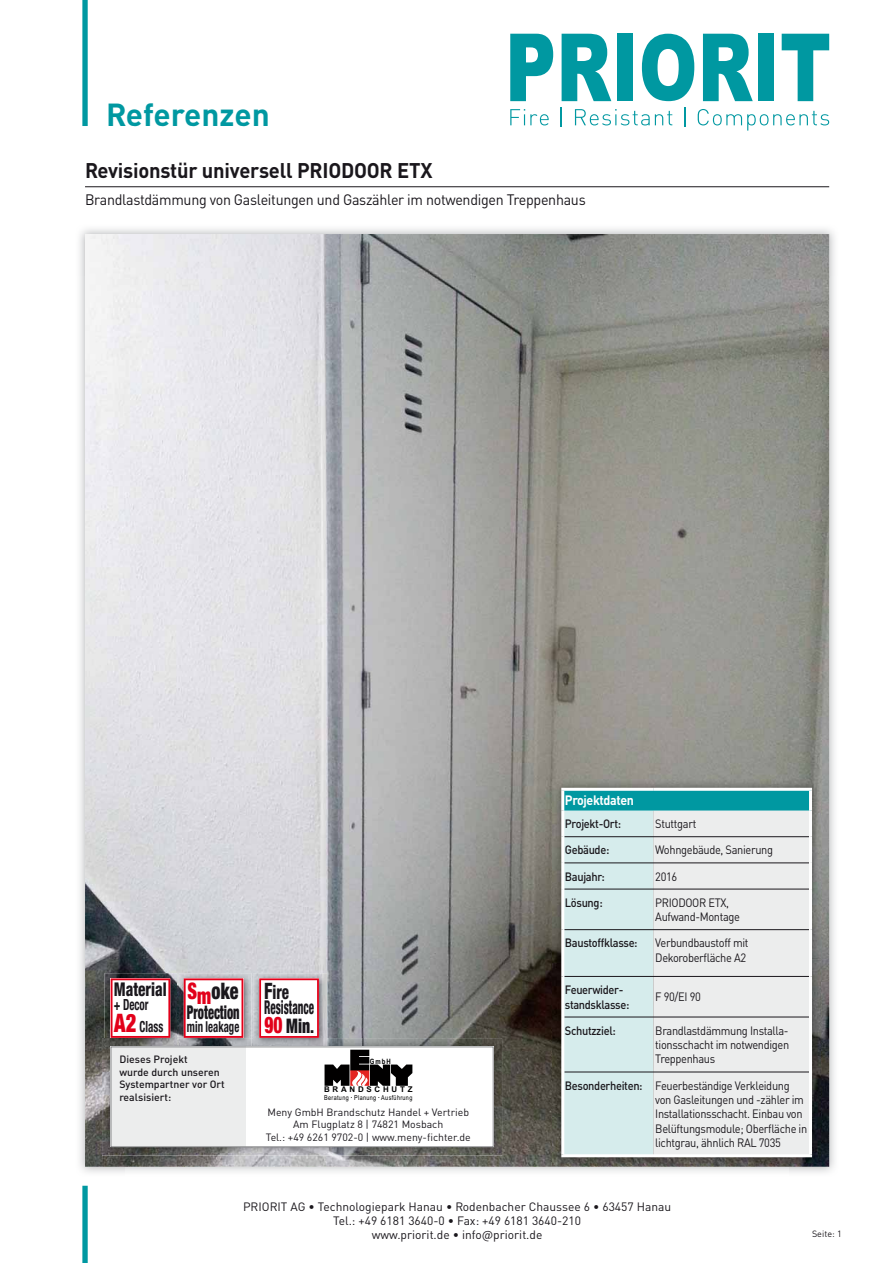
<style>
.page{position:relative;width:893px;height:1263px;background:#fff}
.page>*{position:absolute;margin:0;border:0;box-sizing:border-box;transform-origin:0 0}
.t1{font:700 31.5px "DINOT";color:#0098a1}
.t2{font:900 condensed 22.95px "Helvetica Neue LT Std";color:#e2001a;scale:.76 1}
.t3{font:900 condensed 22.8px "Helvetica Neue LT Std";letter-spacing:.01em;color:#1a171c;scale:.79 1}
.t4{font:700 21px "DINOT";letter-spacing:-.01em;color:#1a171c;scale:.96 1}
.t5{font:900 condensed 20.1px "Helvetica Neue LT Std";color:#1a171c;scale:.78 1}
.t6{font:800 condensed 19.5px "Helvetica Neue LT Std";color:#1a171c;scale:.77 1}
.t7{font:800 condensed 19.05px "Helvetica Neue LT Std";color:#1a171c;scale:.58 1}
.t8{font:900 condensed 19.05px "Helvetica Neue LT Std";color:#1a171c;scale:.65 1}
.t9{font:800 condensed 18.9px "Helvetica Neue LT Std";color:#1a171c;scale:.81 1}
.t10{font:700 condensed 15.3px/21.6px "Helvetica Neue LT Std";color:#1a171c;scale:.72 1}
.t11{font:15px "DINOT";letter-spacing:-.02em;color:#1a171c;scale:.95 1}
.t12{font:700 condensed 15px "Helvetica Neue LT Std";color:#1a171c;scale:.71 1}
.t13{font:700 13.5px "DINOT";letter-spacing:-.03em;color:#fff;scale:.92 1}
.t14{font:12px/14.4px "DINOT";letter-spacing:-.03em;color:#1a171c;scale:.92 1}
.t15{font:12px/14.4px "DINOT";color:#1a171c;text-align:center}
.t16{font:500 12px/14.4px "DINOT";letter-spacing:-.03em;color:#1a171c;scale:.92 1}
.t17{font:10.5px/12.6px "DINOT";color:#1a171c;text-align:center}
.t18{font:500 10.5px/12.6px "DINOT";color:#1a171c}
.t19{font:9px "DINOT";color:#1a171c}
.t20{font:700 7.95px "Arial";letter-spacing:.355em;color:#010000}
.t21{font:700 7.35px "Arial Narrow";color:#010000}
.t22{font:6.75px "Arial Narrow";letter-spacing:.05em;color:#010000}
.t23{font:700 6.75px "Arial Narrow";color:#010000}
.s1{font-weight:900;font-size:25.5px;color:#e2001a}
.s2{color:#e2001a}
.s3{font-size:22.65px}
.s4{font-size:14.25px}
.s5{font-weight:500}
</style>
<div class="page">
<svg style="left:510px;top:34px;width:43px;height:67px"></svg>
<svg style="left:562px;top:34px;width:49px;height:67px"></svg>
<div style="left:617px;top:34px;width:16px;height:67px;background:#0098a1"></div>
<svg style="left:642px;top:34px;width:52px;height:67px"></svg>
<svg style="left:703px;top:34px;width:50px;height:67px"></svg>
<div style="left:758px;top:34px;width:16px;height:67px;background:#0098a1"></div>
<svg style="left:782px;top:34px;width:47px;height:67px"></svg>
<svg style="left:510px;top:109px;width:39px;height:16px"></svg>
<svg style="left:561px;top:107px;width:1px;height:20px"></svg>
<svg style="left:575px;top:109px;width:97px;height:16px"></svg>
<svg style="left:684px;top:107px;width:1px;height:20px"></svg>
<svg style="left:698px;top:109px;width:131px;height:22px"></svg>
<div style="left:82px;top:0;width:6px;height:126px;background:#0098a1"></div>
<div style="left:82px;top:1186px;width:6px;height:77px;background:#0098a1"></div>
<img style="left:79px;top:229px;width:756px;height:48px">
<img style="left:788px;top:277px;width:47px;height:896px">
<img style="left:85px;top:234px;width:744px;height:933px">
<img style="left:553px;top:779px;width:268px;height:387px">
<div style="left:563px;top:789px;width:247px;height:21px;background:#0098a1"></div>
<div style="left:564px;top:810px;width:89px;height:344px;background:#d6ecec"></div>
<svg style="left:653px;top:810px;width:156px;height:344px;background:#e7e9e9"></svg>
<hr style="left:564px;top:836px;width:245px;height:1px;background:#1a171c">
<hr style="left:564px;top:863px;width:245px;height:1px;background:#1a171c">
<hr style="left:564px;top:889px;width:245px;height:1px;background:#1a171c">
<hr style="left:564px;top:929px;width:245px;height:1px;background:#1a171c">
<hr style="left:564px;top:976px;width:245px;height:1px;background:#1a171c">
<hr style="left:564px;top:1017px;width:245px;height:1px;background:#1a171c">
<hr style="left:564px;top:1072px;width:245px;height:1px;background:#1a171c">
<hr style="left:561px;top:788px;width:92px;height:3px;background:#fff">
<hr style="left:561px;top:791px;width:3px;height:19px;background:#fff">
<hr style="left:653px;top:788px;width:159px;height:3px;background:#fff">
<hr style="left:809px;top:791px;width:3px;height:19px;background:#fff">
<hr style="left:561px;top:810px;width:3px;height:27px;background:#fff">
<hr style="left:809px;top:810px;width:3px;height:27px;background:#fff">
<hr style="left:561px;top:837px;width:3px;height:26px;background:#fff">
<hr style="left:809px;top:837px;width:3px;height:26px;background:#fff">
<hr style="left:561px;top:863px;width:3px;height:26px;background:#fff">
<hr style="left:809px;top:863px;width:3px;height:26px;background:#fff">
<hr style="left:561px;top:889px;width:3px;height:41px;background:#fff">
<hr style="left:809px;top:889px;width:3px;height:41px;background:#fff">
<hr style="left:561px;top:930px;width:3px;height:46px;background:#fff">
<hr style="left:809px;top:930px;width:3px;height:46px;background:#fff">
<hr style="left:561px;top:976px;width:3px;height:41px;background:#fff">
<hr style="left:809px;top:976px;width:3px;height:41px;background:#fff">
<hr style="left:561px;top:1017px;width:3px;height:55px;background:#fff">
<hr style="left:809px;top:1017px;width:3px;height:55px;background:#fff">
<hr style="left:561px;top:1072px;width:3px;height:82px;background:#fff">
<hr style="left:809px;top:1072px;width:3px;height:82px;background:#fff">
<hr style="left:561px;top:1154px;width:251px;height:3px;background:#fff">
<img style="left:105px;top:973px;width:146px;height:65px">
<svg style="left:111px;top:978px;width:59px;height:60px"></svg>
<img style="left:253px;top:973px;width:74px;height:65px">
<svg style="left:259px;top:978px;width:60px;height:60px"></svg>
<hr style="left:85px;top:186px;width:744px;height:1px;background:#1a171c">
<img style="left:102px;top:1038px;width:400px;height:117px">
<svg style="left:178px;top:978px;width:65px;height:68px"></svg>
<div style="left:111px;top:1046px;width:383px;height:101px;background:#fff"></div>
<div style="left:111px;top:1046px;width:135px;height:101px;background:#eceded"></div>
<div style="left:111px;top:1046px;width:383px;height:101px;border:1px solid #87888a"></div>
<svg style="left:325px;top:1050px;width:87px;height:36px"></svg>
<h1 class="t1" style="left:106px;top:103px;width:165px">Referenzen</h1>
<h3 class="t4" style="left:85px;top:163px;width:363px">Revisionstür universell PRIODOOR ETX</h3>
<p class="t11" style="left:85px;top:194px;width:529px">Brandlastdämmung von Gasleitungen und Gaszähler im notwendigen Treppenhaus</p>
<h3 class="t9" style="left:114px;top:979px;width:67px">Material</h3>
<p class="t10" style="left:114px;top:994px;width:70px">+ Decor<br><span class="s1">A2</span> Class</p>
<h3 class="t3" style="left:187px;top:978px;width:66px"><span class="s2">Sm</span>oke</h3>
<h3 class="t8" style="left:187px;top:1001px;width:83px">Protection</h3>
<p class="t12" style="left:187px;top:1018px;width:75px">min leakage</p>
<h3 class="t6" style="left:264px;top:981px;width:34px"><span class="s3">F</span>ire</h3>
<h3 class="t7" style="left:264px;top:996px;width:88px">Resistance</h3>
<h3 class="t5" style="left:286px;top:1014px;width:37px">Min<span class="s4">.</span></h3>
<h2 class="t2" style="left:264px;top:1011px;width:25px">90</h2>
<p class="t18" style="left:119px;top:1054px;width:107px">Dieses Projekt<br>wurde durch unseren<br>Systempartner vor Ort realsisiert:</p>
<p class="t21" style="left:370px;top:1057px;width:22px">GmbH</p>
<p class="t22" style="left:324px;top:1093px;width:90px">Beratung Planung Ausführung</p>
<p class="t20" style="left:324px;top:1085px;width:90px">BRANDSCHUTZ</p>
<p class="t23" style="left:351px;top:1092px;width:3px">.</p>
<p class="t23" style="left:378px;top:1092px;width:3px">.</p>
<p class="t17" style="left:266px;top:1107px;width:207px">Meny GmbH Brandschutz Handel + Vertrieb<br>Am Flugplatz 8 | 74821 Mosbach<br>Tel.: +49 6261 9702-0 | www.meny-fichter.de</p>
<p class="t13" style="left:565px;top:795px;width:77px">Projektdaten</p>
<p class="t16" style="left:565px;top:818px;width:63px">Projekt-Ort:</p>
<p class="t14" style="left:655px;top:818px;width:46px">Stuttgart</p>
<p class="t16" style="left:565px;top:844px;width:50px">Gebäude:</p>
<p class="t14" style="left:655px;top:844px;width:130px">Wohngebäude, Sanierung</p>
<p class="t16" style="left:565px;top:870px;width:45px">Baujahr:</p>
<p class="t14" style="left:655px;top:870px;width:25px">2016</p>
<p class="t16" style="left:565px;top:896px;width:43px">Lösung:</p>
<p class="t14" style="left:655px;top:896px;width:94px">PRIODOOR ETX,<br>Aufwand-Montage</p>
<p class="t16" style="left:565px;top:937px;width:81px">Baustoffklasse:</p>
<p class="t14" style="left:655px;top:937px;width:103px">Verbundbaustoff mit<br>Dekoroberfläche A2</p>
<p class="t16" style="left:565px;top:984px;width:72px">Feuerwider&shy;standsklasse:</p>
<p class="t14" style="left:655px;top:991px;width:51px">F 90/EI 90</p>
<p class="t16" style="left:565px;top:1024px;width:57px">Schutzziel:</p>
<p class="t14" style="left:655px;top:1024px;width:147px;text-align:justify">Brandlastdämmung Installa&shy;tionsschacht im notwendigen Treppenhaus</p>
<p class="t14" style="left:655px;top:1079px;width:167px;text-indent:-90px"><span class="s5">Besonderheiten:</span> Feuerbeständige Verkleidung von Gasleitungen und -zähler im Installationsschacht. Einbau von Belüftungsmodule; Oberfläche in lichtgrau, ähnlich RAL 7035</p>
<p class="t15" style="left:243px;top:1200px;width:430px">PRIORIT AG • Technologiepark Hanau • Rodenbacher Chaussee 6 • 63457 Hanau<br>Tel.: +49 6181 3640-0 • Fax: +49 6181 3640-210<br>www.priorit.de • info@priorit.de</p>
<p class="t19" style="left:812px;top:1230px;width:31px">Seite: 1</p>
</div>
